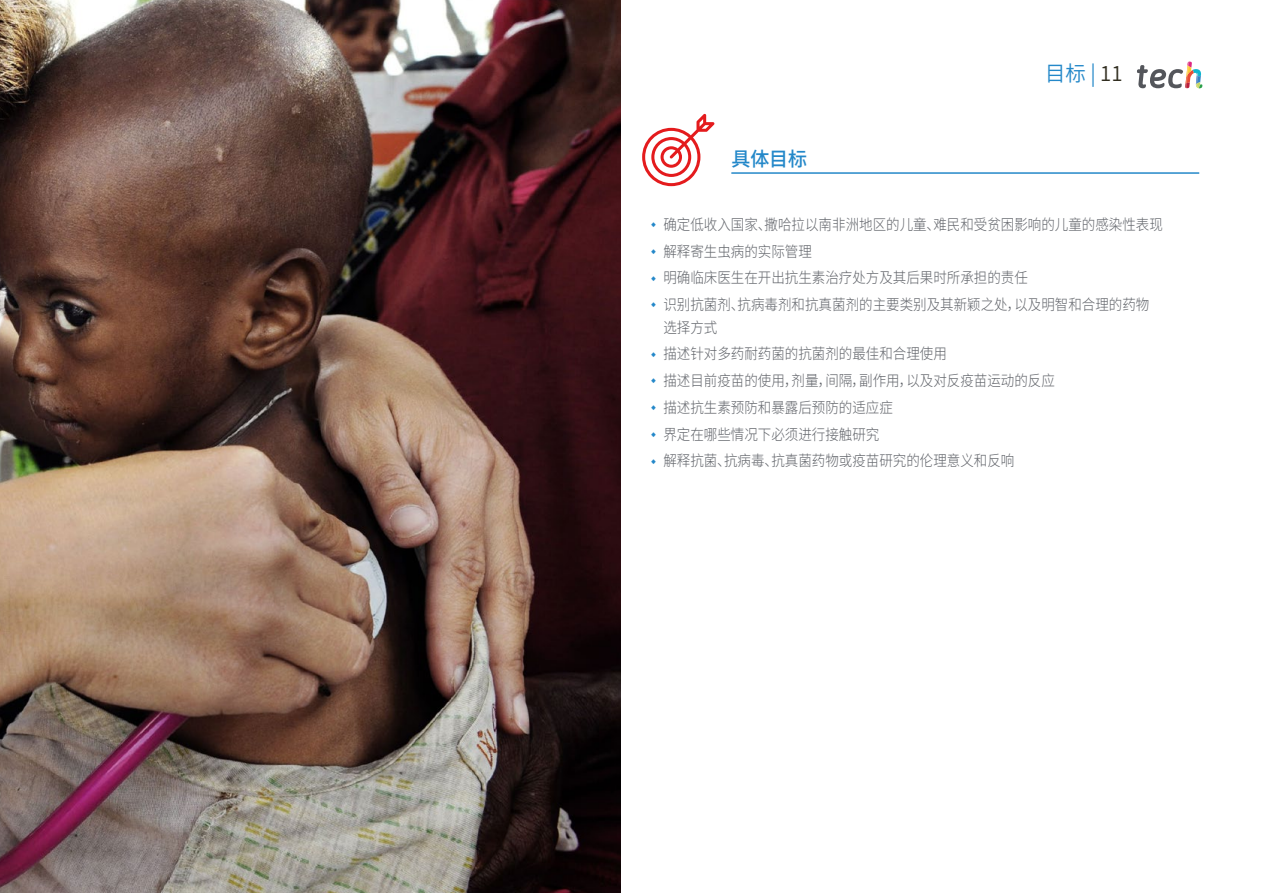
<style>
.page{position:relative;width:1263px;height:893px;background:#fff}
.page>*{position:absolute;margin:0;border:0;box-sizing:border-box;transform-origin:0 0}
.t1{font:21px "Source Han Sans CN";color:#2488c9}
.t2{font:500 19.5px "Source Han Sans CN";color:#2488c9}
.t3{font:300 15px/26.7px "Source Han Sans CN";color:#61646a;scale:.9 1}
.s1{color:#312e20}
</style>
<div class="page">
<svg style="left:642px;top:114px;width:72px;height:72px"></svg>
<hr style="left:731px;top:173px;width:468px;height:1px;background:#2488c9">
<img style="left:0;top:0;width:621px;height:893px">
<svg style="left:1137px;top:62px;width:65px;height:27px"></svg>
<h2 class="t2" style="left:731px;top:147px;width:77px">具体目标</h2>
<h1 class="t1" style="left:1045px;top:61px;width:79px">目标 | <span class="s1">11</span></h1>
<p class="t3" style="left:663px;top:211px;width:556px">确定低收入国家、撒哈拉以南非洲地区的儿童、难民和受贫困影响的儿童的感染性表现解释寄生虫病的实际管理<br>明确临床医生在开出抗生素治疗处方及其后果时所承担的责任<br>识别抗菌剂、抗病毒剂和抗真菌剂的主要类别及其新颖之处，以及明智和合理的药物</p>
<p class="t3" style="left:663px;top:314px;width:436px">选择方式<br>描述针对多药耐药菌的抗菌剂的最佳和合理使用<br>描述目前疫苗的使用，剂量，间隔，副作用，以及对反疫苗运动的反应描述抗生素预防和暴露后预防的适应症<br>界定在哪些情况下必须进行接触研究<br>解释抗菌、抗病毒、抗真菌药物或疫苗研究的伦理意义和反响</p>
</div>
